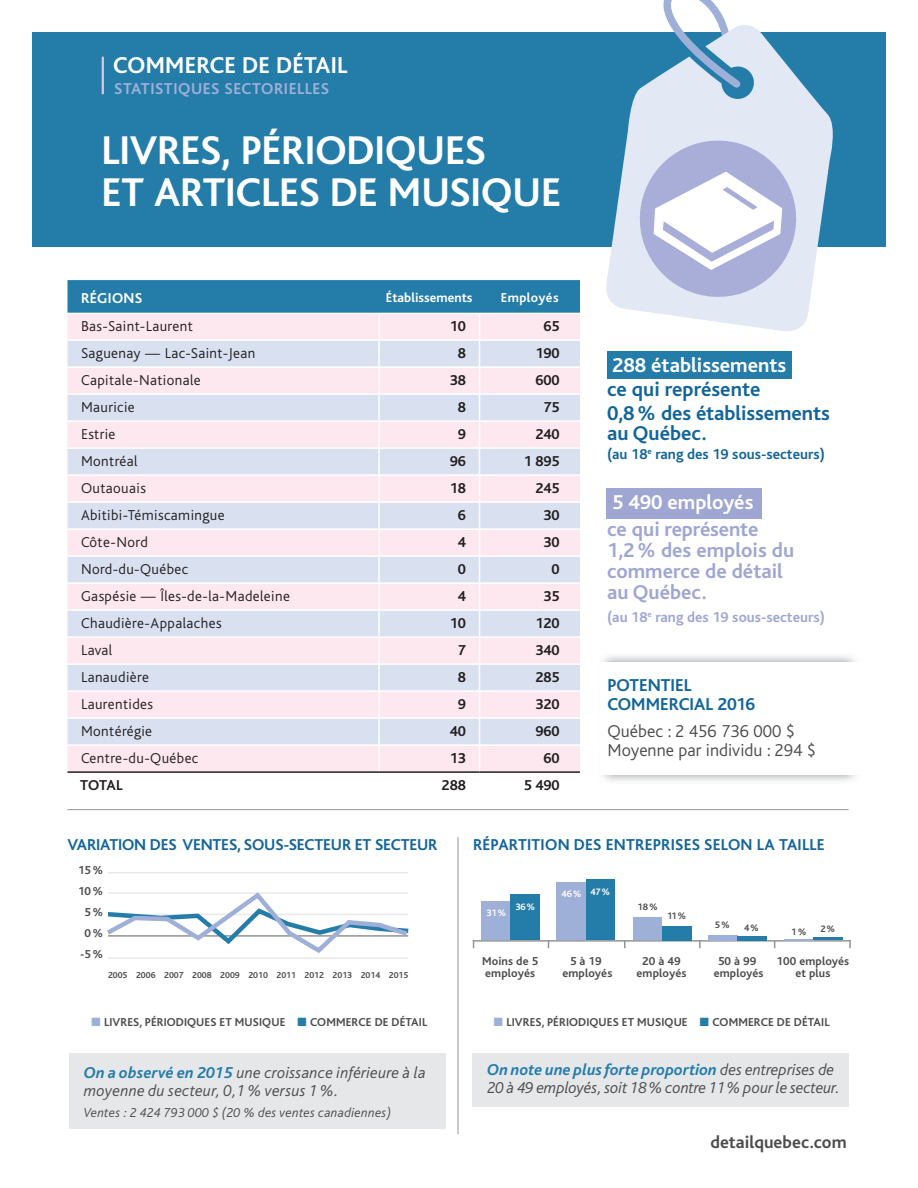
<style>
.page{position:relative;width:918px;height:1188px;background:#fff}
.page>*{position:absolute;margin:0;border:0;box-sizing:border-box;transform-origin:0 0}
.t1{font:700 42px/42px "Bliss";letter-spacing:-.005em;color:#fff}
.t2{font:700 24px "Bliss";letter-spacing:.01em;color:#fff}
.t3{font:700 21px/21px "Bliss";color:#9fa6d2}
.t4{font:700 21px/23.9px "Bliss";color:#136599}
.t5{font:700 21px "Bliss";color:#fff}
.t6{font:300 18px/19.5px "Bliss";color:#4b4c4d}
.t7{font:700 18px/19.5px "Bliss";color:#136599}
.t8{font:700 18px "Bliss";color:#4b4c4d}
.t9{font:italic 300 16.5px/18px "Bliss";letter-spacing:-.01em;color:#4b4c4d}
.t10{font:italic 300 16.5px/18px "Bliss";letter-spacing:.01em;color:#4b4c4d}
.t11{font:700 16.5px "Bliss";letter-spacing:-.01em;color:#136599}
.t12{font:700 16.5px "Bliss";letter-spacing:.01em;color:#136599}
.t13{font:700 16.5px "Bliss";letter-spacing:.03em;color:#9eb0d8}
.t14{font:300 15px "Bliss";letter-spacing:.025em;color:#231f20}
.t15{font:700 15px "Bliss";letter-spacing:-.01em;color:#231f20}
.t16{font:700 15px "Bliss";color:#136599}
.t17{font:700 15px "Bliss";color:#9fa6d2}
.t18{font:700 15px "Bliss";letter-spacing:.025em;color:#fff}
.t19{font:italic 300 13.5px "Bliss";letter-spacing:.02em;color:#4b4c4d}
.t20{font:700 13.5px "Bliss";color:#fff}
.t21{font:700 12px/12px "Bliss";letter-spacing:.01em;color:#4b4c4d;text-align:center}
.t22{font:700 9.75px "Bliss";color:#4b4c4d}
.t23{font:700 9.75px "Bliss";color:#fff}
.t24{font:700 9px "Bliss";color:#4b4c4d}
.s1{color:#9eb0d8}
.s2{color:#247ca9}
.s3{font-weight:700;color:#247ca9}
</style>
<div class="page">
<div style="left:32px;top:32px;width:854px;height:214px;background:#247ca9"></div>
<hr style="left:102px;top:57px;width:2px;height:37px;background:#ebbed9">
<svg style="left:663px;top:0;width:60px;height:17px"></svg>
<svg style="left:603px;top:17px;width:235px;height:314px;fill:#e2e8f4"></svg>
<div style="left:606px;top:488px;width:156px;height:30px;background:#9fa6d2"></div>
<div style="left:607px;top:351px;width:184px;height:28px;background:#247ca9"></div>
<div style="left:472px;top:1053px;width:377px;height:54px;background:#e6e7e9"></div>
<svg style="left:699px;top:942px;width:2px;height:6px"></svg>
<svg style="left:624px;top:942px;width:2px;height:6px"></svg>
<svg style="left:849px;top:942px;width:2px;height:6px"></svg>
<hr style="left:473px;top:940px;width:378px;height:2px;background:#939598">
<div style="left:482px;top:901px;width:29px;height:39px;background:#9eb0d8"></div>
<div style="left:557px;top:882px;width:29px;height:58px;background:#9eb0d8"></div>
<div style="left:633px;top:917px;width:29px;height:23px;background:#9eb0d8"></div>
<div style="left:708px;top:935px;width:29px;height:5px;background:#9eb0d8"></div>
<svg style="left:784px;top:939px;width:29px;height:1px"></svg>
<hr style="left:67px;top:809px;width:782px;height:1px;background:#939598">
<hr style="left:458px;top:837px;width:1px;height:297px;background:#939598">
<div style="left:69px;top:1053px;width:376px;height:76px;background:#e6e7e9"></div>
<svg style="left:68px;top:280px;width:512px;height:491px;background:#dfdfeb"></svg>
<hr style="left:68px;top:771px;width:311px;height:2px;background:#231f20">
<hr style="left:379px;top:771px;width:101px;height:2px;background:#231f20">
<hr style="left:480px;top:771px;width:100px;height:2px;background:#231f20">
<hr style="left:58px;top:313px;width:536px;height:1px;background:#fff">
<hr style="left:108px;top:957px;width:300px;height:2px;background:#e9eaeb">
<svg style="left:107px;top:892px;width:302px;height:61px"></svg>
<svg style="left:631px;top:132px;width:174px;height:173px;background:#d0d5ea"></svg>
<div style="left:511px;top:895px;width:29px;height:45px;background:#247ca9"></div>
<div style="left:586px;top:880px;width:29px;height:60px;background:#247ca9"></div>
<div style="left:662px;top:926px;width:29px;height:14px;background:#247ca9"></div>
<hr style="left:737px;top:936px;width:29px;height:4px;background:#247ca9">
<hr style="left:813px;top:938px;width:30px;height:2px;background:#247ca9">
<hr style="left:108px;top:872px;width:300px;height:2px;background:#e9eaeb">
<h2 class="t2" style="left:113px;top:52px;width:236px">COMMERCE DE DÉTAIL</h2>
<p class="t13" style="left:114px;top:80px;width:216px">STATISTIQUES SECTORIELLES</p>
<h1 class="t1" style="left:102px;top:130px;width:461px">LIVRES, PÉRIODIQUES<br>ET ARTICLES DE MUSIQUE</h1>
<p class="t18" style="left:81px;top:290px;width:63px">RÉGIONS</p>
<p class="t20" style="left:386px;top:291px;width:88px">Établissements</p>
<p class="t20" style="left:501px;top:291px;width:59px">Employés</p>
<p class="t14" style="left:81px;top:318px;width:113px">Bas-Saint-Laurent</p>
<p class="t15" style="left:450px;top:319px;width:18px">10</p>
<p class="t15" style="left:544px;top:318px;width:18px">65</p>
<p class="t14" style="left:81px;top:345px;width:176px">Saguenay — Lac-Saint-Jean</p>
<p class="t15" style="left:458px;top:346px;width:10px">8</p>
<p class="t15" style="left:535px;top:345px;width:26px">190</p>
<p class="t14" style="left:81px;top:372px;width:121px">Capitale-Nationale</p>
<p class="t15" style="left:450px;top:373px;width:18px">38</p>
<p class="t15" style="left:535px;top:372px;width:26px">600</p>
<p class="t14" style="left:81px;top:399px;width:55px">Mauricie</p>
<p class="t15" style="left:458px;top:400px;width:10px">8</p>
<p class="t15" style="left:544px;top:399px;width:18px">75</p>
<p class="t14" style="left:81px;top:426px;width:36px">Estrie</p>
<p class="t15" style="left:458px;top:427px;width:10px">9</p>
<p class="t15" style="left:535px;top:426px;width:26px">240</p>
<p class="t14" style="left:81px;top:453px;width:58px">Montréal</p>
<p class="t15" style="left:450px;top:454px;width:18px">96</p>
<p class="t15" style="left:524px;top:453px;width:38px">1 895</p>
<p class="t14" style="left:81px;top:480px;width:67px">Outaouais</p>
<p class="t15" style="left:450px;top:481px;width:18px">18</p>
<p class="t15" style="left:535px;top:480px;width:26px">245</p>
<p class="t14" style="left:81px;top:507px;width:145px">Abitibi-Témiscamingue</p>
<p class="t15" style="left:458px;top:508px;width:10px">6</p>
<p class="t15" style="left:544px;top:507px;width:18px">30</p>
<p class="t14" style="left:81px;top:534px;width:68px">Côte-Nord</p>
<p class="t15" style="left:458px;top:535px;width:10px">4</p>
<p class="t15" style="left:544px;top:534px;width:18px">30</p>
<p class="t14" style="left:81px;top:561px;width:109px">Nord-du-Québec</p>
<p class="t15" style="left:458px;top:562px;width:10px">0</p>
<p class="t15" style="left:552px;top:561px;width:10px">0</p>
<p class="t14" style="left:81px;top:588px;width:210px">Gaspésie — Îles-de-la-Madeleine</p>
<p class="t15" style="left:458px;top:589px;width:10px">4</p>
<p class="t15" style="left:544px;top:588px;width:18px">35</p>
<p class="t14" style="left:81px;top:615px;width:142px">Chaudière-Appalaches</p>
<p class="t15" style="left:450px;top:616px;width:18px">10</p>
<p class="t15" style="left:535px;top:615px;width:26px">120</p>
<p class="t14" style="left:81px;top:642px;width:33px">Laval</p>
<p class="t15" style="left:458px;top:643px;width:10px">7</p>
<p class="t15" style="left:535px;top:642px;width:26px">340</p>
<p class="t14" style="left:81px;top:669px;width:70px">Lanaudière</p>
<p class="t15" style="left:458px;top:670px;width:10px">8</p>
<p class="t15" style="left:535px;top:669px;width:26px">285</p>
<p class="t14" style="left:81px;top:696px;width:74px">Laurentides</p>
<p class="t15" style="left:458px;top:697px;width:10px">9</p>
<p class="t15" style="left:535px;top:696px;width:26px">320</p>
<p class="t14" style="left:81px;top:723px;width:73px">Montérégie</p>
<p class="t15" style="left:450px;top:724px;width:18px">40</p>
<p class="t15" style="left:535px;top:723px;width:26px">960</p>
<p class="t14" style="left:81px;top:750px;width:119px">Centre-du-Québec</p>
<p class="t15" style="left:450px;top:751px;width:18px">13</p>
<p class="t15" style="left:544px;top:750px;width:18px">60</p>
<p class="t15" style="left:80px;top:778px;width:44px">TOTAL</p>
<p class="t15" style="left:442px;top:778px;width:26px">288</p>
<p class="t15" style="left:524px;top:778px;width:38px">5 490</p>
<h3 class="t5" style="left:612px;top:355px;width:176px">288 établissements</h3>
<h3 class="t4" style="left:607px;top:378px;width:224px">ce qui représente<br>0,8 % des établissements</h3>
<h3 class="t4" style="left:607px;top:421px;width:101px">au Québec.</h3>
<p class="t16" style="left:607px;top:446px;width:219px">(au 18<sup>e</sup> rang des 19 sous-secteurs)</p>
<h3 class="t5" style="left:612px;top:492px;width:143px">5 490 employés</h3>
<h3 class="t3" style="left:607px;top:519px;width:189px">ce qui représente<br>1,2 % des emplois du commerce de détail au Québec.</h3>
<p class="t17" style="left:607px;top:609px;width:219px">(au 18<sup>e</sup> rang des 19 sous-secteurs)</p>
<p class="t7" style="left:608px;top:676px;width:149px">POTENTIEL<br>COMMERCIAL 2016</p>
<p class="t6" style="left:608px;top:721px;width:210px">Québec : 2 456 736 000 $<br>Moyenne par individu : 294 $</p>
<p class="t11" style="left:68px;top:836px;width:372px">VARIATION DES VENTES, SOUS-SECTEUR ET SECTEUR</p>
<p class="t21" style="left:78px;top:860px;width:27px;line-height:21px">15 %<br>10 %<br>5 %<br>0 % -5 %</p>
<p class="t24" style="left:108px;top:971px;width:302px">2005 2006 2007 2008 2009 2010 2011 2012 2013 2014 2015</p>
<p class="t21" style="left:91px;top:1017px;width:337px"><span class="s1">■</span> LIVRES, PÉRIODIQUES ET MUSIQUE <span class="s2">■</span> COMMERCE DE DÉTAIL</p>
<p class="t10" style="left:84px;top:1064px;width:344px"><span class="s3">On a observé en 2015</span> une croissance inférieure à la moyenne du secteur, 0,1 % versus 1 %.</p>
<p class="t19" style="left:84px;top:1105px;width:309px">Ventes : 2 424 793 000 $ (20 % des ventes canadiennes)</p>
<p class="t12" style="left:473px;top:836px;width:353px">RÉPARTITION DES ENTREPRISES SELON LA TAILLE</p>
<p class="t23" style="left:487px;top:907px;width:21px">31%</p>
<p class="t23" style="left:516px;top:902px;width:21px">36%</p>
<p class="t23" style="left:561px;top:889px;width:22px">46%</p>
<p class="t23" style="left:590px;top:887px;width:21px">47%</p>
<p class="t22" style="left:637px;top:902px;width:22px">18%</p>
<p class="t22" style="left:667px;top:911px;width:21px">11%</p>
<p class="t22" style="left:715px;top:919px;width:17px">5%</p>
<p class="t22" style="left:744px;top:922px;width:16px">4%</p>
<p class="t22" style="left:821px;top:924px;width:16px">2%</p>
<p class="t22" style="left:791px;top:926px;width:17px">1%</p>
<p class="t21" style="left:482px;top:955px;width:58px;text-align:left">Moins de 5 employés</p>
<p class="t21" style="left:562px;top:955px;width:51px">5 à 19 employés</p>
<p class="t21" style="left:637px;top:955px;width:51px">20 à 49 employés</p>
<p class="t21" style="left:714px;top:955px;width:51px">50 à 99 employés</p>
<p class="t21" style="left:777px;top:955px;width:74px">100 employés et plus</p>
<p class="t21" style="left:494px;top:1017px;width:337px"><span class="s1">■</span> LIVRES, PÉRIODIQUES ET MUSIQUE <span class="s2">■</span> COMMERCE DE DÉTAIL</p>
<p class="t9" style="left:487px;top:1061px;width:354px"><span class="s3">On note une plus forte proportion</span> des entreprises de<br>20 à 49 employés, soit 18 % contre 11% pour le secteur.</p>
<p class="t8" style="left:710px;top:1132px;width:138px">detailquebec.com</p>
</div>
